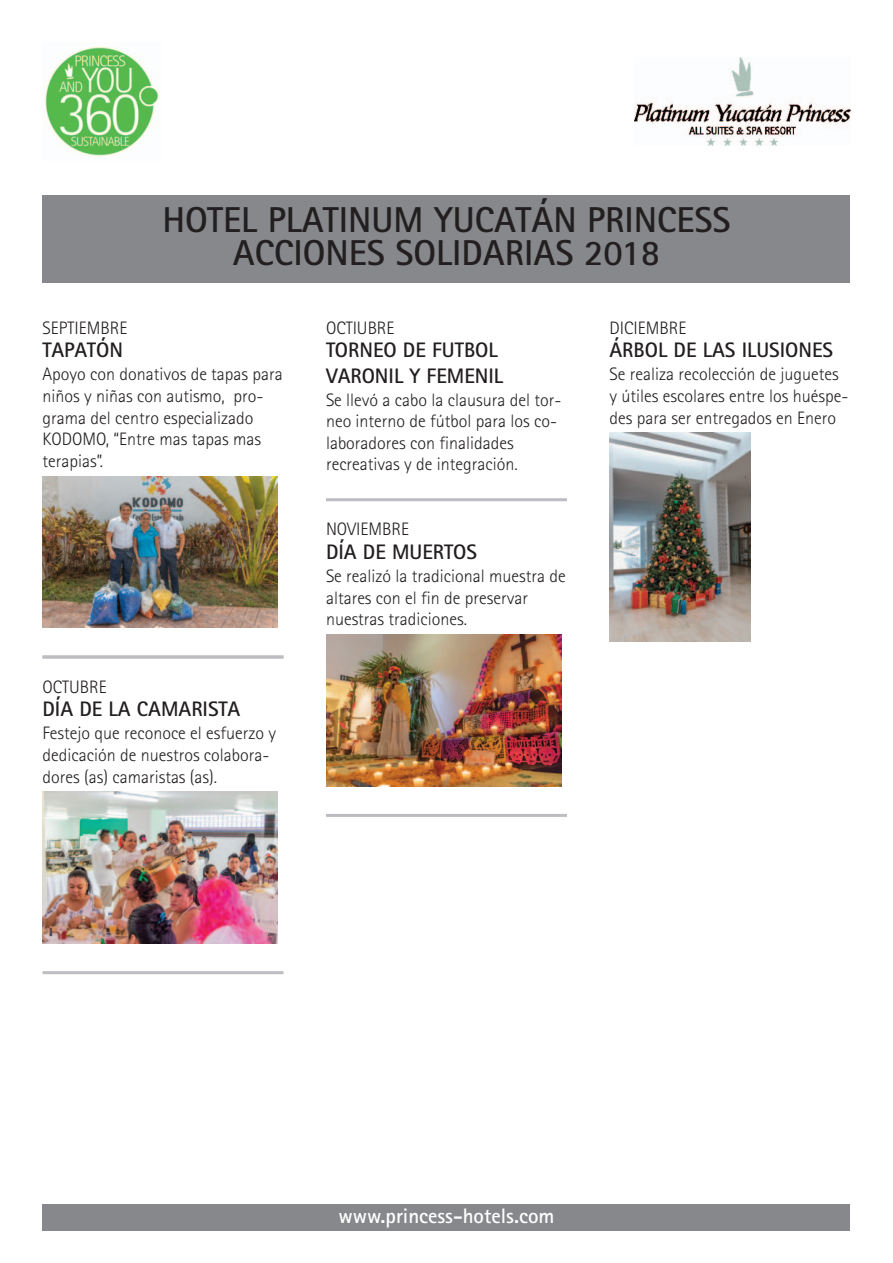
<style>
.page{position:relative;width:893px;height:1263px;background:#fff}
.page>*{position:absolute;margin:0;border:0;box-sizing:border-box;transform-origin:0 0}
.t1{font:700 36px/33px "Rotis Sans Serif";color:#231f20;text-align:center}
.t2{font:700 21px/25.2px "Rotis Sans Serif";color:#231f20}
.t3{font:700 21px "Rotis Sans Serif";color:#fff}
.t4{font:300 18px/21.6px "Rotis Sans Serif";color:#231f20}
</style>
<div class="page">
<div style="left:43px;top:195px;width:807px;height:87px;background:#86888c"></div>
<hr style="left:43px;top:655px;width:240px;height:3px;background:#bcbdc0">
<hr style="left:43px;top:971px;width:240px;height:3px;background:#bcbdc0">
<hr style="left:326px;top:498px;width:241px;height:3px;background:#bcbdc0">
<hr style="left:326px;top:814px;width:241px;height:3px;background:#bcbdc0">
<img style="left:43px;top:476px;width:235px;height:152px">
<img style="left:43px;top:792px;width:235px;height:151px">
<img style="left:326px;top:634px;width:235px;height:152px">
<img style="left:609px;top:433px;width:141px;height:208px">
<div style="left:43px;top:1204px;width:807px;height:27px;background:#86888c"></div>
<img style="left:44px;top:47px;width:115px;height:110px">
<img style="left:634px;top:58px;width:216px;height:87px">
<h1 class="t1" style="left:162px;top:207px;width:570px">HOTEL PLATINUM YUCATÁN PRINCESS<br>ACCIONES SOLIDARIAS 2018</h1>
<p class="t4" style="left:43px;top:319px;width:86px">SEPTIEMBRE</p>
<p class="t2" style="left:43px;top:340px;width:82px">TAPATÓN</p>
<p class="t4" style="left:43px;top:365px;width:242px">Apoyo con donativos de tapas para niños y niñas con autismo, pro&shy;grama del centro especializado<br>KODOMO, “Entre mas tapas mas terapias”.</p>
<p class="t4" style="left:43px;top:677px;width:66px">OCTUBRE</p>
<p class="t2" style="left:43px;top:698px;width:199px">DÍA DE LA CAMARISTA</p>
<p class="t4" style="left:43px;top:724px;width:235px">Festejo que reconoce el esfuerzo y dedicación de nuestros colabora&shy;dores (as) camaristas (as).</p>
<p class="t4" style="left:326px;top:319px;width:70px">OCTIUBRE</p>
<p class="t2" style="left:326px;top:340px;width:179px">TORNEO DE FUTBOL<br>VARONIL Y FEMENIL</p>
<p class="t4" style="left:326px;top:391px;width:237px">Se llevó a cabo la clausura del tor&shy;neo interno de fútbol para los co&shy;laboradores con finalidades recreativas y de integración.</p>
<p class="t4" style="left:326px;top:520px;width:85px">NOVIEMBRE</p>
<p class="t2" style="left:326px;top:541px;width:152px">DÍA DE MUERTOS</p>
<p class="t4" style="left:326px;top:567px;width:241px">Se realizó la tradicional muestra de altares con el fin de preservar nuestras tradiciones.</p>
<p class="t4" style="left:609px;top:319px;width:78px">DICIEMBRE</p>
<p class="t2" style="left:609px;top:340px;width:225px">ÁRBOL DE LAS ILUSIONES</p>
<p class="t4" style="left:609px;top:365px;width:240px">Se realiza recolección de juguetes y útiles escolares entre los huéspe&shy;des para ser entregados en Enero</p>
<p class="t3" style="left:339px;top:1208px;width:217px">www.princess-hotels.com</p>
</div>
